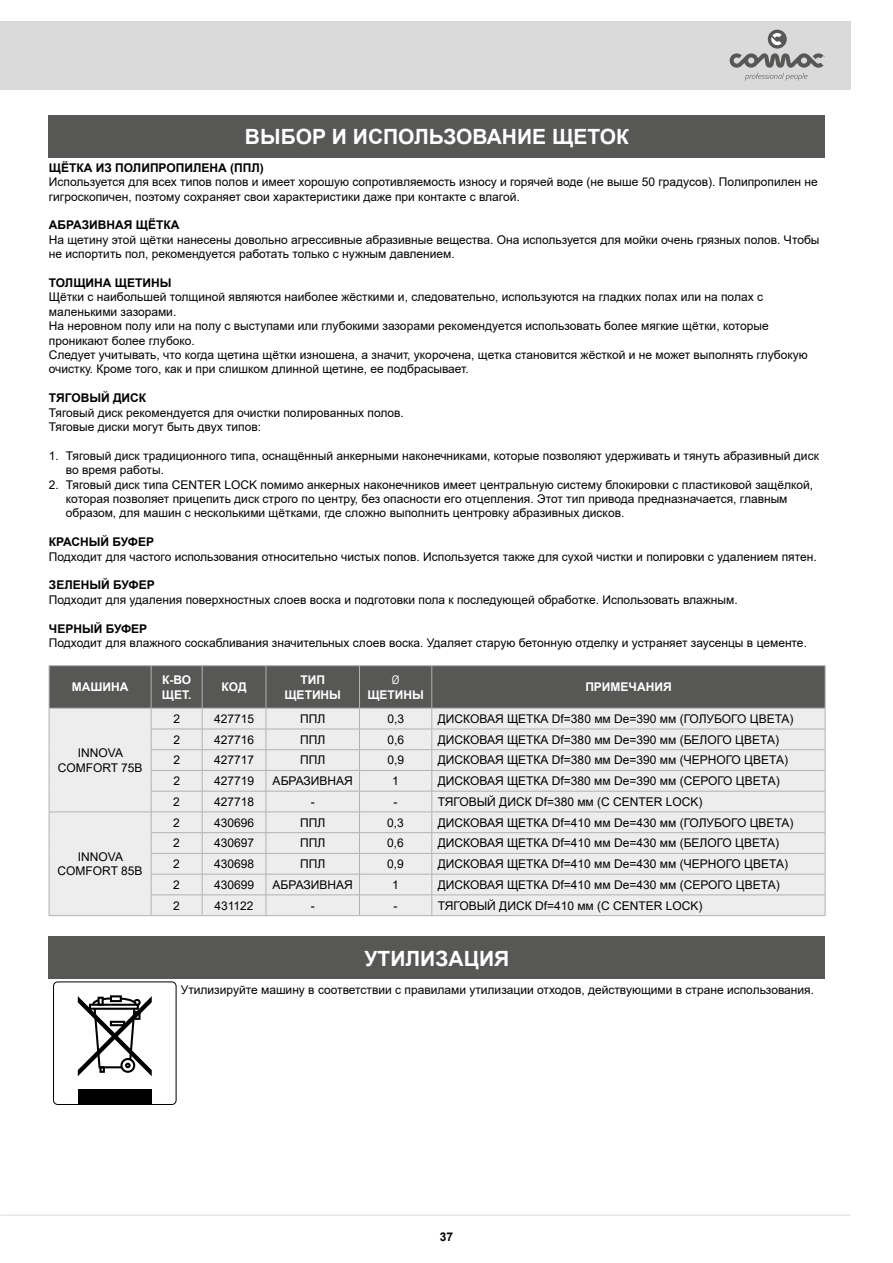
<style>
.page{position:relative;width:893px;height:1263px;background:#fff}
.page>*{position:absolute;margin:0;border:0;box-sizing:border-box;transform-origin:0 0}
.t1{font:700 21px "Arial";color:#fff}
.t2{font:12px/14.4px "Arial";color:#000}
.t3{font:700 12px "Arial";color:#000}
.t4{font:700 12px/14.4px "Arial";color:#fff}
.t5{font:12px "Arial Narrow";color:#fff}
</style>
<div class="page">
<div style="left:49px;top:115px;width:776px;height:42px;background:#575756"></div>
<svg style="left:49px;top:666px;width:777px;height:249px;background:#d1d1d1"></svg>
<hr style="left:49px;top:915px;width:102px;height:1px;background:#b3b2b2">
<hr style="left:151px;top:915px;width:51px;height:1px;background:#b3b2b2">
<hr style="left:202px;top:915px;width:64px;height:1px;background:#b3b2b2">
<hr style="left:266px;top:915px;width:93px;height:1px;background:#b3b2b2">
<hr style="left:359px;top:915px;width:73px;height:1px;background:#b3b2b2">
<hr style="left:432px;top:915px;width:393px;height:1px;background:#b3b2b2">
<hr style="left:49px;top:665px;width:102px;height:1px;background:#b3b2b2">
<hr style="left:49px;top:666px;width:1px;height:42px;background:#b3b2b2">
<hr style="left:151px;top:665px;width:51px;height:1px;background:#b3b2b2">
<hr style="left:151px;top:666px;width:1px;height:42px;background:#b3b2b2">
<hr style="left:202px;top:665px;width:64px;height:1px;background:#b3b2b2">
<hr style="left:202px;top:666px;width:1px;height:42px;background:#b3b2b2">
<hr style="left:266px;top:665px;width:93px;height:1px;background:#b3b2b2">
<hr style="left:266px;top:666px;width:1px;height:42px;background:#b3b2b2">
<hr style="left:359px;top:665px;width:73px;height:1px;background:#b3b2b2">
<hr style="left:359px;top:666px;width:1px;height:42px;background:#b3b2b2">
<hr style="left:432px;top:665px;width:393px;height:1px;background:#b3b2b2">
<hr style="left:432px;top:666px;width:1px;height:42px;background:#b3b2b2">
<hr style="left:825px;top:666px;width:1px;height:42px;background:#b3b2b2">
<hr style="left:49px;top:708px;width:102px;height:1px;background:#b3b2b2">
<hr style="left:151px;top:708px;width:51px;height:1px;background:#b3b2b2">
<hr style="left:202px;top:708px;width:64px;height:1px;background:#b3b2b2">
<hr style="left:266px;top:708px;width:93px;height:1px;background:#b3b2b2">
<hr style="left:359px;top:708px;width:73px;height:1px;background:#b3b2b2">
<hr style="left:432px;top:708px;width:393px;height:1px;background:#b3b2b2">
<div style="left:49px;top:936px;width:776px;height:43px;background:#575756"></div>
<svg style="left:78px;top:996px;width:74px;height:80px"></svg>
<div style="left:78px;top:1089px;width:74px;height:15px;background:#000"></div>
<div style="left:53px;top:981px;width:123px;height:124px;border:1px solid #000;border-radius:4px"></div>
<div style="left:0;top:21px;width:850px;height:68px;background:#dadada"></div>
<div style="left:768px;top:30px;width:19px;height:19px;background:#575756;border-radius:50%"></div>
<svg style="left:771px;top:33px;width:11px;height:12px"></svg>
<svg style="left:730px;top:53px;width:95px;height:28px"></svg>
<hr style="left:0;top:1215px;width:850px;height:1px;background:#dadada">
<h1 class="t1" style="left:245px;top:122px;width:385px">ВЫБОР И ИСПОЛЬЗОВАНИЕ ЩЕТОК</h1>
<p class="t3" style="left:49px;top:159px;width:216px">ЩЁТКА ИЗ ПОЛИПРОПИЛЕНА (ППЛ)</p>
<p class="t2" style="left:49px;top:175px;width:770px">Используется для всех типов полов и имеет хорошую сопротивляемость износу и горячей воде (не выше 50 градусов). Полипропилен не гигроскопичен, поэтому сохраняет свои характеристики даже при контакте с влагой.</p>
<p class="t3" style="left:49px;top:217px;width:132px">АБРАЗИВНАЯ ЩЁТКА</p>
<p class="t2" style="left:49px;top:232px;width:772px">На щетину этой щётки нанесены довольно агрессивные абразивные вещества. Она используется для мойки очень грязных полов. Чтобы не испортить пол, рекомендуется работать только с нужным давлением.</p>
<p class="t3" style="left:49px;top:274px;width:124px">ТОЛЩИНА ЩЕТИНЫ</p>
<p class="t2" style="left:49px;top:290px;width:760px">Щётки с наибольшей толщиной являются наиболее жёсткими и, следовательно, используются на гладких полах или на полах с маленькими зазорами.<br>На неровном полу или на полу с выступами или глубокими зазорами рекомендуется использовать более мягкие щётки, которые проникают более глубоко.<br>Следует учитывать, что когда щетина щётки изношена, а значит, укорочена, щетка становится жёсткой и не может выполнять глубокую очистку. Кроме того, как и при слишком длинной щетине, ее подбрасывает.</p>
<p class="t3" style="left:49px;top:389px;width:99px">ТЯГОВЫЙ ДИСК</p>
<p class="t2" style="left:49px;top:405px;width:357px">Тяговый диск рекомендуется для очистки полированных полов.<br>Тяговые диски могут быть двух типов:</p>
<p class="t2" style="left:66px;top:448px;width:754px;text-indent:-17px">1. Тяговый диск традиционного типа, оснащённый анкерными наконечниками, которые позволяют удерживать и тянуть абразивный диск во время работы.</p>
<p class="t2" style="left:66px;top:477px;width:749px;text-indent:-17px">2. Тяговый диск типа CENTER LOCK помимо анкерных наконечников имеет центральную систему блокировки с пластиковой защёлкой, которая позволяет прицепить диск строго по центру, без опасности его отцепления. Этот тип привода предназначается, главным образом, для машин с несколькими щётками, где сложно выполнить центровку абразивных дисков.</p>
<p class="t3" style="left:49px;top:533px;width:107px">КРАСНЫЙ БУФЕР</p>
<p class="t2" style="left:49px;top:549px;width:769px">Подходит для частого использования относительно чистых полов. Используется также для сухой чистки и полировки с удалением пятен.</p>
<p class="t3" style="left:49px;top:577px;width:107px">ЗЕЛЕНЫЙ БУФЕР</p>
<p class="t2" style="left:49px;top:592px;width:690px">Подходит для удаления поверхностных слоев воска и подготовки пола к последующей обработке. Использовать влажным.</p>
<p class="t3" style="left:49px;top:620px;width:100px">ЧЕРНЫЙ БУФЕР</p>
<p class="t2" style="left:49px;top:635px;width:760px">Подходит для влажного соскабливания значительных слоев воска. Удаляет старую бетонную отделку и устраняет заусенцы в цементе.</p>
<p class="t4" style="left:72px;top:680px;width:58px">МАШИНА</p>
<p class="t4" style="left:162px;top:673px;width:31px">К-ВО<br>ЩЕТ.</p>
<p class="t4" style="left:222px;top:680px;width:27px">КОД</p>
<p class="t4" style="left:284px;top:673px;width:58px;text-align:center">ТИП<br>ЩЕТИНЫ</p>
<p class="t5" style="left:392px;top:671px;width:9px">Ø</p>
<p class="t4" style="left:585px;top:680px;width:88px">ПРИМЕЧАНИЯ</p>
<p class="t4" style="left:367px;top:687px;width:58px">ЩЕТИНЫ</p>
<p class="t2" style="left:58px;top:746px;width:86px;text-align:center">INNOVA<br>COMFORT 75B</p>
<p class="t2" style="left:58px;top:849px;width:86px;text-align:center">INNOVA<br>COMFORT 85B</p>
<p class="t2" style="left:173px;top:711px;width:8px">2</p>
<p class="t2" style="left:214px;top:711px;width:42px">427715</p>
<p class="t2" style="left:300px;top:711px;width:27px">ППЛ</p>
<p class="t2" style="left:387px;top:711px;width:18px">0,3</p>
<p class="t2" style="left:438px;top:711px;width:357px">ДИСКОВАЯ ЩЕТКА Df=380 мм De=390 мм (ГОЛУБОГО ЦВЕТА)</p>
<p class="t2" style="left:173px;top:732px;width:8px">2</p>
<p class="t2" style="left:214px;top:732px;width:42px">427716</p>
<p class="t2" style="left:300px;top:732px;width:27px">ППЛ</p>
<p class="t2" style="left:387px;top:732px;width:18px">0,6</p>
<p class="t2" style="left:438px;top:732px;width:343px">ДИСКОВАЯ ЩЕТКА Df=380 мм De=390 мм (БЕЛОГО ЦВЕТА)</p>
<p class="t2" style="left:173px;top:753px;width:8px">2</p>
<p class="t2" style="left:214px;top:753px;width:42px">427717</p>
<p class="t2" style="left:300px;top:753px;width:27px">ППЛ</p>
<p class="t2" style="left:387px;top:753px;width:18px">0,9</p>
<p class="t2" style="left:438px;top:753px;width:352px">ДИСКОВАЯ ЩЕТКА Df=380 мм De=390 мм (ЧЕРНОГО ЦВЕТА)</p>
<p class="t2" style="left:173px;top:774px;width:8px">2</p>
<p class="t2" style="left:214px;top:774px;width:42px">427719</p>
<p class="t2" style="left:273px;top:774px;width:82px">АБРАЗИВНАЯ</p>
<p class="t2" style="left:392px;top:774px;width:8px">1</p>
<p class="t2" style="left:438px;top:774px;width:343px">ДИСКОВАЯ ЩЕТКА Df=380 мм De=390 мм (СЕРОГО ЦВЕТА)</p>
<p class="t2" style="left:173px;top:794px;width:8px">2</p>
<p class="t2" style="left:214px;top:794px;width:42px">427718</p>
<p class="t2" style="left:311px;top:794px;width:5px">-</p>
<p class="t2" style="left:394px;top:794px;width:5px">-</p>
<p class="t2" style="left:438px;top:794px;width:266px">ТЯГОВЫЙ ДИСК Df=380 мм (С CENTER LOCK)</p>
<p class="t2" style="left:173px;top:815px;width:8px">2</p>
<p class="t2" style="left:214px;top:815px;width:42px">430696</p>
<p class="t2" style="left:300px;top:815px;width:27px">ППЛ</p>
<p class="t2" style="left:387px;top:815px;width:18px">0,3</p>
<p class="t2" style="left:438px;top:815px;width:357px">ДИСКОВАЯ ЩЕТКА Df=410 мм De=430 мм (ГОЛУБОГО ЦВЕТА)</p>
<p class="t2" style="left:173px;top:836px;width:8px">2</p>
<p class="t2" style="left:214px;top:836px;width:42px">430697</p>
<p class="t2" style="left:300px;top:836px;width:27px">ППЛ</p>
<p class="t2" style="left:387px;top:836px;width:18px">0,6</p>
<p class="t2" style="left:438px;top:836px;width:343px">ДИСКОВАЯ ЩЕТКА Df=410 мм De=430 мм (БЕЛОГО ЦВЕТА)</p>
<p class="t2" style="left:173px;top:857px;width:8px">2</p>
<p class="t2" style="left:214px;top:857px;width:42px">430698</p>
<p class="t2" style="left:300px;top:857px;width:27px">ППЛ</p>
<p class="t2" style="left:387px;top:857px;width:18px">0,9</p>
<p class="t2" style="left:438px;top:857px;width:352px">ДИСКОВАЯ ЩЕТКА Df=410 мм De=430 мм (ЧЕРНОГО ЦВЕТА)</p>
<p class="t2" style="left:173px;top:877px;width:8px">2</p>
<p class="t2" style="left:214px;top:877px;width:42px">430699</p>
<p class="t2" style="left:273px;top:877px;width:82px">АБРАЗИВНАЯ</p>
<p class="t2" style="left:392px;top:877px;width:8px">1</p>
<p class="t2" style="left:438px;top:877px;width:343px">ДИСКОВАЯ ЩЕТКА Df=410 мм De=430 мм (СЕРОГО ЦВЕТА)</p>
<p class="t2" style="left:173px;top:898px;width:8px">2</p>
<p class="t2" style="left:214px;top:898px;width:41px">431122</p>
<p class="t2" style="left:311px;top:898px;width:5px">-</p>
<p class="t2" style="left:394px;top:898px;width:5px">-</p>
<p class="t2" style="left:438px;top:898px;width:266px">ТЯГОВЫЙ ДИСК Df=410 мм (С CENTER LOCK)</p>
<h1 class="t1" style="left:365px;top:943px;width:146px">УТИЛИЗАЦИЯ</h1>
<p class="t2" style="left:181px;top:983px;width:635px">Утилизируйте машину в соответствии с правилами утилизации отходов, действующими в стране использования.</p>
<p class="t3" style="left:440px;top:1228px;width:15px">37</p>
</div>
